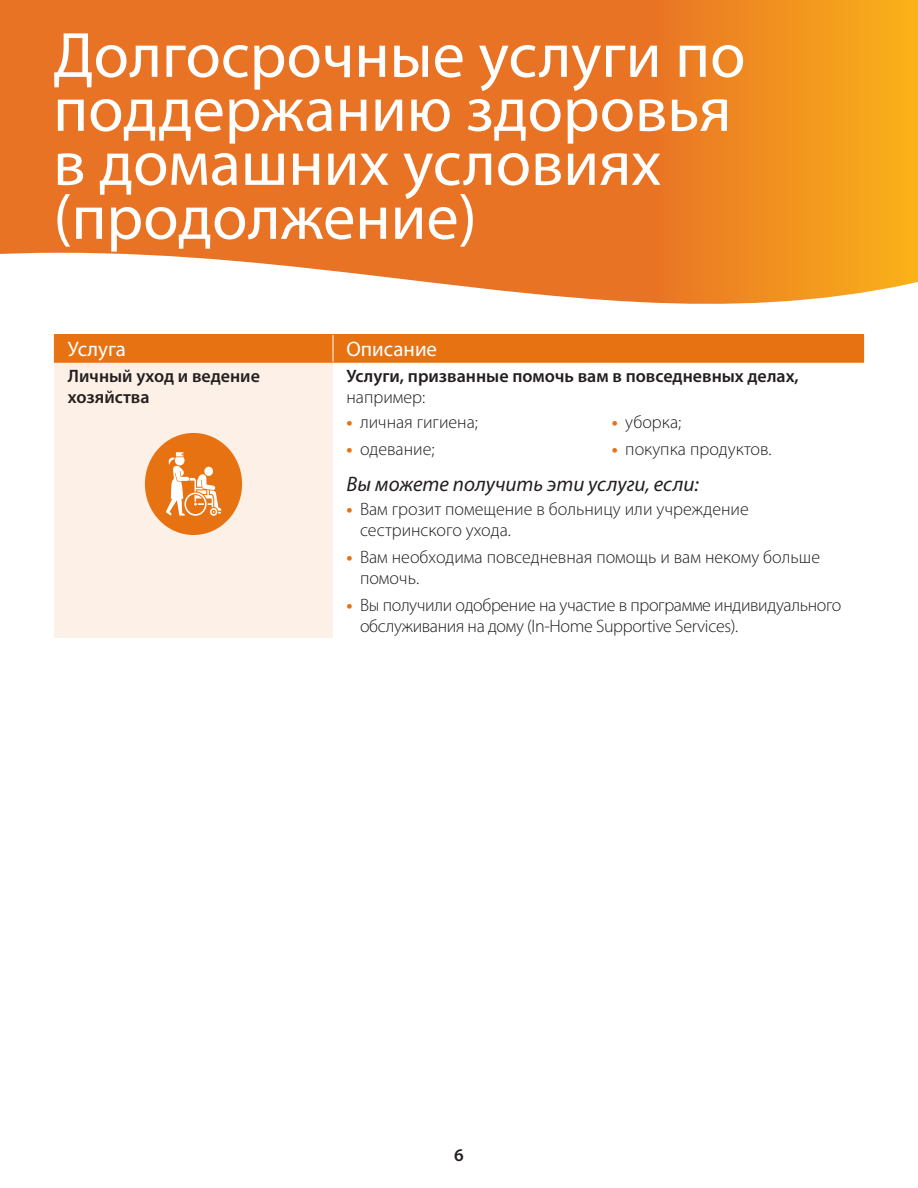
<style>
.page{position:relative;width:918px;height:1188px;background:#fff}
.page>*{position:absolute;margin:0;border:0;box-sizing:border-box;transform-origin:0 0}
.t1{font:64.5px/54px "Myriad Pro";color:#fff}
.t2{font:italic 21px "Myriad Pro";color:#231f20}
.t3{font:21px "Myriad Pro";color:#fff}
.t4{font:300 18px/21px "Myriad Pro";color:#231f20}
.t5{font:300 18px/21px "Myriad Pro";letter-spacing:-.02em;color:#231f20}
.t6{font:600 18px/21px "Myriad Pro";color:#231f20}
.s1{font-weight:300}
.s2{font-weight:700;color:#e77212}
</style>
<div class="page">
<svg style="left:0;top:0;width:918px;height:253px;background:#eb7c22"></svg>
<svg style="left:0;top:253px;width:918px;height:109px"></svg>
<div style="left:54px;top:362px;width:279px;height:276px;background:#fdf1e7"></div>
<div style="left:54px;top:335px;width:279px;height:27px;background:#e77212"></div>
<div style="left:333px;top:335px;width:531px;height:27px;background:#e77212"></div>
<svg style="left:333px;top:335px;width:1px;height:27px"></svg>
<hr style="left:54px;top:334px;width:279px;height:1px;background:#e77212">
<hr style="left:333px;top:334px;width:265px;height:1px;background:#e77212">
<hr style="left:598px;top:334px;width:266px;height:1px;background:#e77212">
<hr style="left:54px;top:362px;width:279px;height:1px;background:#e77212">
<hr style="left:333px;top:362px;width:265px;height:1px;background:#e77212">
<hr style="left:598px;top:362px;width:266px;height:1px;background:#e77212">
<div style="left:145px;top:433px;width:97px;height:102px;background:#e77212;border-radius:50%"></div>
<svg style="left:166px;top:452px;width:55px;height:64px"></svg>
<h1 class="t1" style="left:53px;top:27px;width:694px">Долгосрочные услуги по поддержанию здоровья в домашних условиях (продолжение)</h1>
<p class="t3" style="left:68px;top:336px;width:60px">Услуга</p>
<p class="t3" style="left:347px;top:336px;width:92px">Описание</p>
<p class="t6" style="left:68px;top:365px;width:194px">Личный уход и ведение хозяйства</p>
<p class="t6" style="left:346px;top:365px;width:454px">Услуги, призванные помочь вам в повседневных делах, <span class="s1">например:</span></p>
<p class="t4" style="left:346px;top:412px;width:133px"><span class="s2">•</span> личная гигиена;</p>
<p class="t4" style="left:346px;top:439px;width:90px"><span class="s2">•</span> одевание;</p>
<p class="t4" style="left:612px;top:412px;width:71px"><span class="s2">•</span> уборка;</p>
<p class="t4" style="left:612px;top:439px;width:161px"><span class="s2">•</span> покупка продуктов.</p>
<p class="t2" style="left:346px;top:471px;width:354px">Вы можете получить эти услуги, если:</p>
<p class="t4" style="left:360px;top:498px;width:390px;text-indent:-14px"><span class="s2">•</span> Вам грозит помещение в больницу или учреждение сестринского ухода.</p>
<p class="t4" style="left:360px;top:546px;width:462px;text-indent:-14px"><span class="s2">•</span> Вам необходима повседневная помощь и вам некому больше помочь.</p>
<p class="t5" style="left:360px;top:594px;width:483px;text-indent:-14px"><span class="s2">•</span> Вы получили одобрение на участие в программе индивидуального обслуживания на дому (In-Home Supportive Services).</p>
<p class="t6" style="left:454px;top:1144px;width:11px">6</p>
</div>
